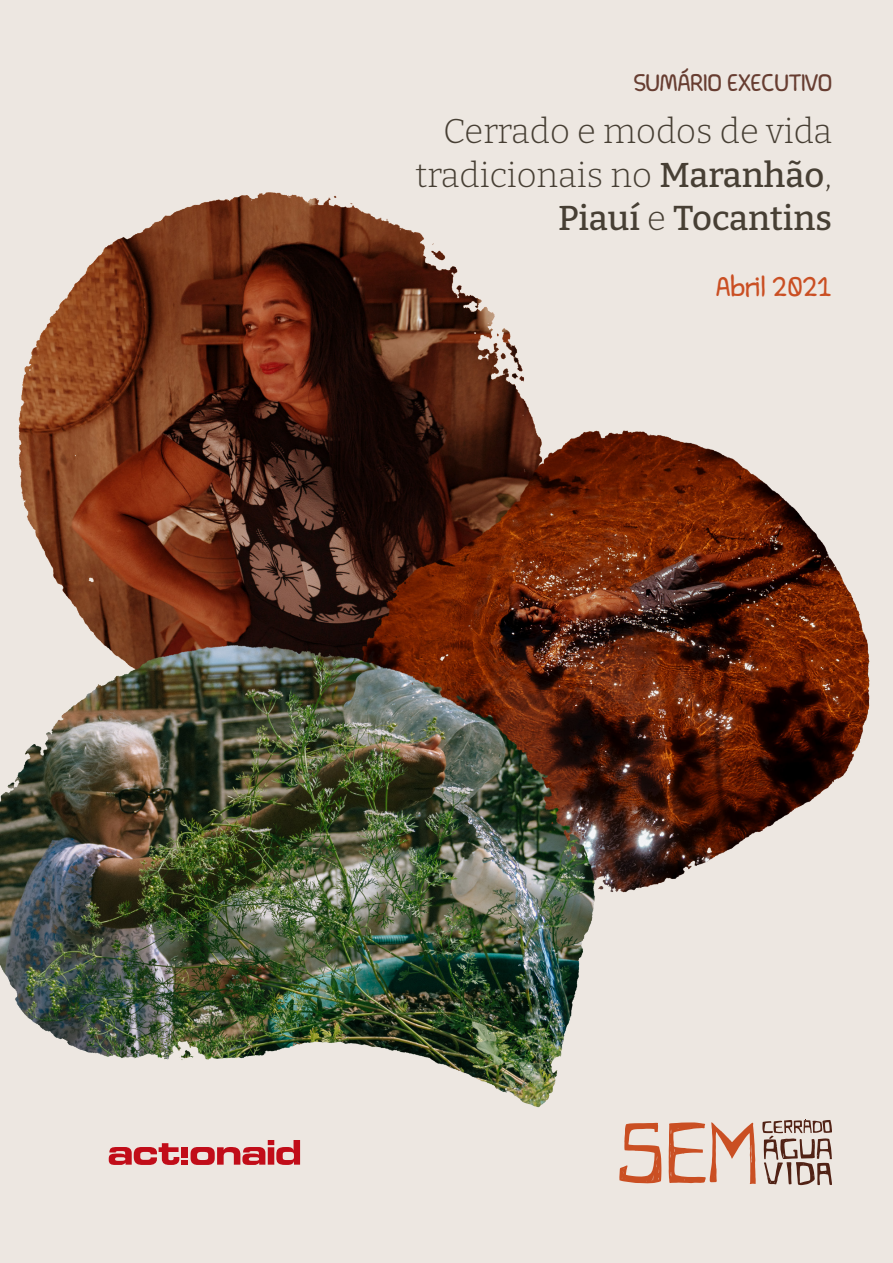
<style>
.page{position:relative;width:893px;height:1263px;background:#fff}
.page>*{position:absolute;margin:0;border:0;box-sizing:border-box;transform-origin:0 0}
.t1{font:300 34.5px/43.5px "Bitter";color:#473f34;text-align:right}
.t2{font:27px "Murundum ribeirinha";color:#ca4f23}
.t3{font:24px "Murundum ribeirinha";color:#673d31}
.s1{font-weight:500}
</style>
<div class="page">
<img style="left:0;top:0;width:893px;height:1259px">
<p class="t3" style="left:634px;top:68px;width:200px">SUMÁRIO EXECUTIVO</p>
<p class="t1" style="left:415px;top:109px;width:418px">Cerrado e modos de vida tradicionais no <span class="s1">Maranhão</span>,<br><span class="s1">Piauí</span> e <span class="s1">Tocantins</span></p>
<p class="t2" style="left:716px;top:270px;width:117px">Abril 2021</p>
</div>
